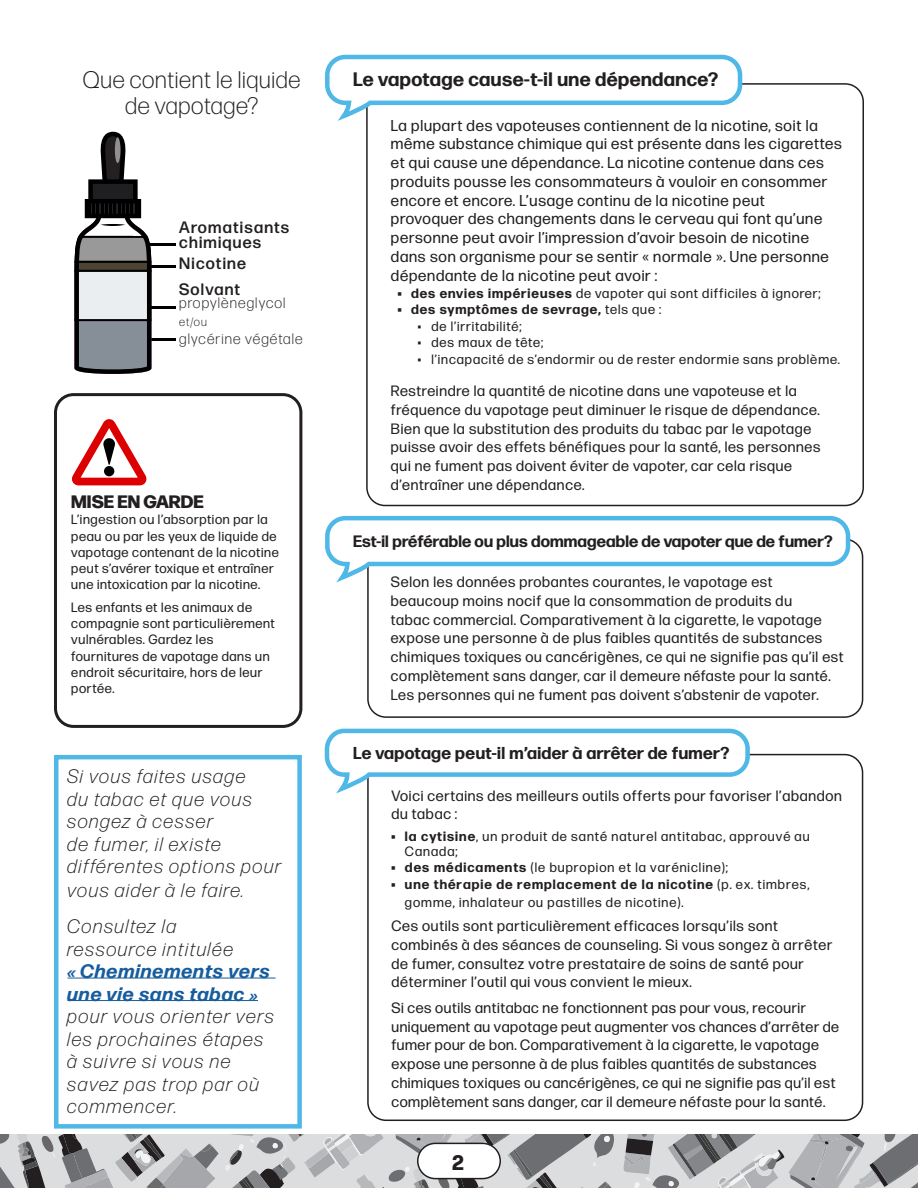
<style>
.page{position:relative;width:918px;height:1188px;background:#fff}
.page>*{position:absolute;margin:0;border:0;box-sizing:border-box;transform-origin:0 0}
.t1{font:300 24px/25.5px "Forma DJR Deck";letter-spacing:.03em;color:#231f20;text-align:center}
.t2{font:800 21px "Forma DJR Deck";color:#231f20}
.t3{font:italic 300 19.5px/22.5px "Forma DJR Deck";letter-spacing:.08em;color:#231f20}
.t4{font:700 19.5px "Forma DJR Deck";letter-spacing:.025em;color:#231f20}
.t5{font:800 18px "Forma DJR Deck";color:#231f20}
.t6{font:700 17.25px "Forma DJR Deck";letter-spacing:.025em;color:#231f20}
.t7{font:700 16.5px "Forma DJR Deck";letter-spacing:.01em;color:#231f20}
.t8{font:500 16.5px/15px "Forma DJR Deck";letter-spacing:.075em;color:#231f20}
.t9{font:15.75px/18.9px "Forma DJR Deck";letter-spacing:.05em;color:#231f20}
.t10{font:15px/18.8px "Forma DJR Deck";letter-spacing:.05em;color:#231f20}
.t11{font:300 15px "Forma DJR Deck";letter-spacing:.075em;color:#231f20}
.t12{font:13.5px/16.2px "Forma DJR Deck";letter-spacing:.05em;color:#231f20}
.t13{font:13.5px/14.5px "Forma DJR Deck";letter-spacing:.075em;color:#231f20}
.t14{font:13.5px "Forma DJR Deck";letter-spacing:.07em;color:#231f20}
.t15{font:700 13.5px "Forma DJR Deck";letter-spacing:.07em;color:#231f20}
.t16{font:300 12px "Forma DJR Deck";color:#231f20}
.s1{font-weight:700;font-size:16.5px;color:#175d9e}
.s2{font-weight:700;color:#175d9e}
.s3{font-weight:700;font-size:15.75px;color:#175d9e}
.s4{font-weight:700}
.s5{font-weight:400}
</style>
<div class="page">
<div style="left:54px;top:755px;width:248px;height:374px;border:4px solid #4fb8e6"></div>
<svg style="left:325px;top:54px;width:420px;height:72px"></svg>
<div style="left:367px;top:754px;width:496px;height:367px;border:2px solid #231f20;border-radius:18px"></div>
<div style="left:367px;top:538px;width:496px;height:180px;border:2px solid #231f20;border-radius:18px"></div>
<svg style="left:325px;top:515px;width:528px;height:73px"></svg>
<svg style="left:324px;top:728px;width:428px;height:71px"></svg>
<hr style="left:68px;top:978px;width:208px;height:1px;background:#175d9e">
<hr style="left:68px;top:1000px;width:190px;height:1px;background:#175d9e">
<svg style="left:0;top:1134px;width:918px;height:54px;background:#b3b4b7"></svg>
<svg style="left:71px;top:419px;width:76px;height:67px"></svg>
<div style="left:54px;top:393px;width:248px;height:335px;border:3px solid #231f20;border-radius:18px"></div>
<div style="left:418px;top:1143px;width:82px;height:36px;background:#fff;border-radius:18px"></div>
<div style="left:417px;top:1143px;width:84px;height:36px;border:2px solid #231f20;border-radius:18px"></div>
<hr style="left:77px;top:265px;width:99px;height:2px;background:#000">
<hr style="left:76px;top:243px;width:100px;height:3px;background:#000">
<hr style="left:77px;top:306px;width:99px;height:2px;background:#000">
<hr style="left:77px;top:338px;width:99px;height:3px;background:#000">
<svg style="left:100px;top:131px;width:26px;height:48px"></svg>
<div style="left:89px;top:180px;width:48px;height:23px;background:#1f1f21"></div>
<div style="left:88px;top:179px;width:50px;height:25px;border:4px solid #000"></div>
<div style="left:115px;top:137px;width:5px;height:26px;background:#918f8f;border-radius:50%"></div>
<div style="left:85px;top:199px;width:56px;height:19px;border:4px solid #000"></div>
<svg style="left:74px;top:200px;width:80px;height:174px;background:#8e9093"></svg>
<p class="t1" style="left:83px;top:67px;width:219px">Que contient le liquide de vapotage?</p>
<p class="t8" style="left:179px;top:220px;width:111px">Aromatisants chimiques</p>
<p class="t8" style="left:179px;top:256px;width:68px">Nicotine</p>
<p class="t11" style="left:179px;top:294px;width:108px">propylèneglycol</p>
<p class="t16" style="left:179px;top:315px;width:29px">et/ou</p>
<p class="t11" style="left:179px;top:330px;width:125px">glycérine végétale</p>
<p class="t8" style="left:179px;top:281px;width:62px">Solvant</p>
<p class="t5" style="left:71px;top:488px;width:134px">MISE EN GARDE</p>
<p class="t12" style="left:71px;top:511px;width:209px">L’ingestion ou l’absorption par la peau ou par les yeux de liquide de vapotage contenant de la nicotine peut s’avérer toxique et entraîner une intoxication par la nicotine.</p>
<p class="t12" style="left:71px;top:599px;width:205px">Les enfants et les animaux de compagnie sont particulièrement vulnérables. Gardez les fournitures de vapotage dans un endroit sécuritaire, hors de leur portée.</p>
<p class="t3" style="left:68px;top:764px;width:216px">Si vous faites usage<br>du tabac et que vous songez à cesser<br>de fumer, il existe différentes options pour vous aider à le faire.</p>
<p class="t3" style="left:68px;top:915px;width:110px">Consultez la</p>
<p class="t3" style="left:68px;top:937px;width:168px">ressource intitulée</p>
<p class="t3" style="left:67px;top:960px;width:208px"><span class="s1">«</span> <span class="s2">Cheminements vers une vie sans tabac</span> <span class="s3">» </span>pour vous orienter vers les prochaines étapes à suivre si vous ne savez pas trop par où commencer.</p>
<p class="t4" style="left:353px;top:67px;width:367px">Le vapotage cause-t-il une dépendance?</p>
<p class="t9" style="left:391px;top:115px;width:452px">La plupart des vapoteuses contiennent de la nicotine, soit la même substance chimique qui est présente dans les cigarettes et qui cause une dépendance. La nicotine contenue dans ces produits pousse les consommateurs à vouloir en consommer encore et encore. L’usage continu de la nicotine peut provoquer des changements dans le cerveau qui font qu’une personne peut avoir l’impression d’avoir besoin de nicotine dans son organisme pour se sentir « normale ». Une personne dépendante de la nicotine peut avoir :</p>
<p class="t14" style="left:398px;top:285px;width:425px"><span class="s4">• des envies impérieuses</span> de vapoter qui sont difficiles à ignorer;</p>
<p class="t15" style="left:398px;top:301px;width:265px">• des symptômes de sevrage, <span class="s5">tels que :</span></p>
<p class="t14" style="left:418px;top:318px;width:105px">• de l’irritabilité;</p>
<p class="t14" style="left:418px;top:334px;width:127px">• des maux de tête;</p>
<p class="t14" style="left:418px;top:351px;width:423px">• l’incapacité de s’endormir ou de rester endormie sans problème.</p>
<p class="t10" style="left:391px;top:381px;width:431px">Restreindre la quantité de nicotine dans une vapoteuse et la fréquence du vapotage peut diminuer le risque de dépendance.<br>Bien que la substitution des produits du tabac par le vapotage puisse avoir des effets bénéfiques pour la santé, les personnes qui ne fument pas doivent éviter de vapoter, car cela risque d’entraîner une dépendance.</p>
<p class="t7" style="left:353px;top:530px;width:481px">Est-il préférable ou plus dommageable de vapoter que de fumer?</p>
<p class="t10" style="left:391px;top:572px;width:454px">Selon les données probantes courantes, le vapotage est beaucoup moins nocif que la consommation de produits du<br>tabac commercial. Comparativement à la cigarette, le vapotage expose une personne à de plus faibles quantités de substances chimiques toxiques ou cancérigènes, ce qui ne signifie pas qu’il est complètement sans danger, car il demeure néfaste pour la santé.<br>Les personnes qui ne fument pas doivent s’abstenir de vapoter.</p>
<p class="t6" style="left:353px;top:742px;width:378px">Le vapotage peut-il m’aider à arrêter de fumer?</p>
<p class="t10" style="left:391px;top:787px;width:452px;line-height:18px">Voici certains des meilleurs outils offerts pour favoriser l’abandon du tabac :</p>
<p class="t13" style="left:405px;top:829px;width:406px;text-indent:-13px"><span class="s4">• la cytisine</span>, un produit de santé naturel antitabac, approuvé au<br>Canada;</p>
<p class="t13" style="left:391px;top:860px;width:338px"><span class="s4">• des médicaments</span> (le bupropion et la varénicline);</p>
<p class="t13" style="left:405px;top:875px;width:406px;line-height:18px;text-indent:-13px"><span class="s4">• une thérapie de remplacement de la nicotine</span> (p. ex. timbres, gomme, inhalateur ou pastilles de nicotine).</p>
<p class="t10" style="left:391px;top:916px;width:442px">Ces outils sont particulièrement efficaces lorsqu’ils sont combinés à des séances de counseling. Si vous songez à arrêter de fumer, consultez votre prestataire de soins de santé pour déterminer l’outil qui vous convient le mieux.</p>
<p class="t10" style="left:391px;top:998px;width:449px">Si ces outils antitabac ne fonctionnent pas pour vous, recourir uniquement au vapotage peut augmenter vos chances d’arrêter de fumer pour de bon. Comparativement à la cigarette, le vapotage expose une personne à de plus faibles quantités de substances chimiques toxiques ou cancérigènes, ce qui ne signifie pas qu’il est complètement sans danger, car il demeure néfaste pour la santé.</p>
<p class="t2" style="left:452px;top:1146px;width:13px">2</p>
</div>
